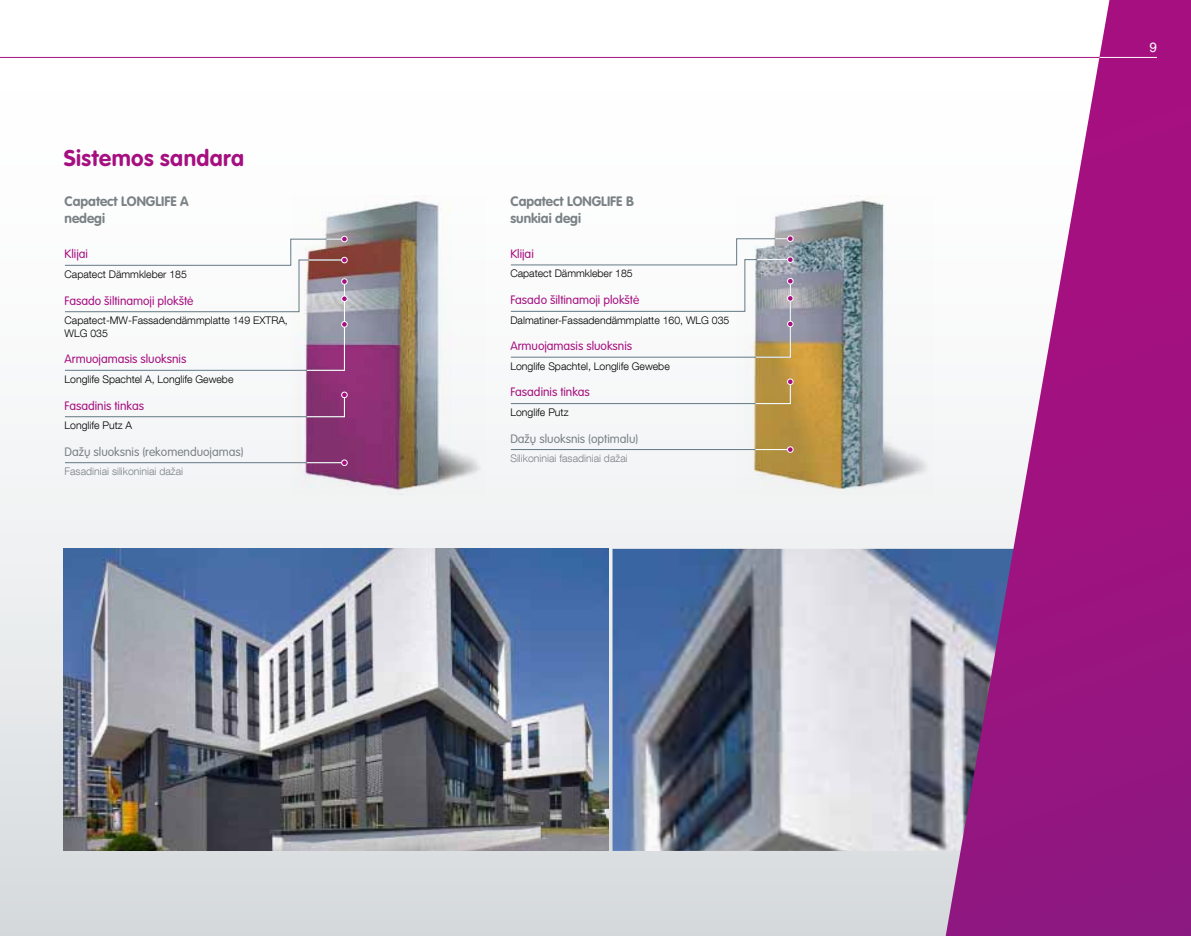
<style>
.page{position:relative;width:1191px;height:936px;background:#fff}
.page>*{position:absolute;margin:0;border:0;box-sizing:border-box;transform-origin:0 0}
.t1{font:700 22.5px "VAG Rounded LTCYR";color:#a60f80}
.t2{font:700 13.5px "VAG Rounded LTCYR";color:#7a8285}
.t3{font:13.5px "Helvetica LT Std";color:#fff}
.t4{font:300 12px "VAG Rounded LTCYR";color:#a60f80}
.t5{font:300 12px "VAG Rounded LTCYR";color:#7a8285}
.t6{font:300 10.5px/12.8px "Helvetica Neue LT Com";color:#000}
.t7{font:300 10.5px "Helvetica Neue LT Com";color:#7a8285}
</style>
<div class="page">
<div style="left:0;top:0;width:1191px;height:935px;background:linear-gradient(to bottom,#fff,#d7dbde)"></div>
<img style="left:612px;top:549px;width:333px;height:301px">
<img style="left:64px;top:549px;width:544px;height:301px">
<svg style="left:945px;top:0;width:246px;height:935px"></svg>
<hr style="left:0;top:57px;width:1103px;height:1px;background:#a60f80">
<hr style="left:1099px;top:57px;width:58px;height:1px;background:#fff">
<img style="left:291px;top:196px;width:195px;height:298px">
<hr style="left:65px;top:462px;width:279px;height:1px;background:#637984">
<hr style="left:307px;top:462px;width:39px;height:1px;background:#fff">
<div style="left:341px;top:459px;width:7px;height:7px;border:1px solid #fff;border-radius:50%"></div>
<div style="left:341px;top:321px;width:7px;height:6px;border:1px solid #fff;border-radius:50%"></div>
<div style="left:341px;top:295px;width:7px;height:7px;border:1px solid #fff;border-radius:50%"></div>
<div style="left:341px;top:278px;width:7px;height:7px;border:1px solid #fff;border-radius:50%"></div>
<svg style="left:64px;top:392px;width:283px;height:26px"></svg>
<div style="left:341px;top:391px;width:7px;height:7px;border:1px solid #fff;border-radius:50%"></div>
<div style="left:341px;top:257px;width:7px;height:6px;border:1px solid #fff;border-radius:50%"></div>
<svg style="left:64px;top:236px;width:283px;height:135px"></svg>
<div style="left:341px;top:236px;width:7px;height:6px;border:1px solid #fff;border-radius:50%"></div>
<img style="left:738px;top:196px;width:196px;height:298px">
<hr style="left:511px;top:449px;width:279px;height:1px;background:#637984">
<hr style="left:755px;top:449px;width:37px;height:1px;background:#fff">
<div style="left:787px;top:446px;width:6px;height:7px;border:1px solid #fff;border-radius:50%"></div>
<svg style="left:510px;top:379px;width:283px;height:25px"></svg>
<div style="left:787px;top:378px;width:6px;height:7px;border:1px solid #fff;border-radius:50%"></div>
<svg style="left:510px;top:236px;width:283px;height:122px"></svg>
<div style="left:787px;top:235px;width:6px;height:7px;border:1px solid #fff;border-radius:50%"></div>
<h1 class="t1" style="left:64px;top:144px;width:182px">Sistemos sandara</h1>
<p class="t2" style="left:65px;top:193px;width:66px">Capatect LON</p>
<p class="t2" style="left:146px;top:193px;width:44px">GLIFE A</p>
<p class="t2" style="left:65px;top:209px;width:42px">nedegi</p>
<p class="t4" style="left:65px;top:247px;width:25px">Klijai</p>
<p class="t6" style="left:65px;top:267px;width:124px">Capatect Dämmkleber 185</p>
<p class="t4" style="left:65px;top:293px;width:130px">Fasado šiltinamoji plokštė</p>
<p class="t6" style="left:65px;top:314px;width:225px">Capatect-MW-Fassadendämmplatte 149 EXTRA,<br>WLG 035</p>
<p class="t4" style="left:65px;top:352px;width:123px">Armuojamasis sluoksnis</p>
<p class="t6" style="left:65px;top:372px;width:170px">Longlife Spachtel A, Longlife Gewebe</p>
<p class="t4" style="left:65px;top:398px;width:81px">Fasadinis tinkas</p>
<p class="t6" style="left:65px;top:418px;width:69px">Longlife Putz A</p>
<p class="t5" style="left:65px;top:444px;width:181px">Dažų sluoksnis (rekomenduojamas)</p>
<p class="t7" style="left:65px;top:465px;width:120px">Fasadiniai silikoniniai dažai</p>
<p class="t2" style="left:510px;top:193px;width:66px">Capatect LON</p>
<p class="t2" style="left:592px;top:193px;width:44px">GLIFE B</p>
<p class="t2" style="left:510px;top:209px;width:72px">sunkiai degi</p>
<p class="t4" style="left:510px;top:247px;width:25px">Klijai</p>
<p class="t6" style="left:510px;top:267px;width:124px">Capatect Dämmkleber 185</p>
<p class="t4" style="left:510px;top:293px;width:130px">Fasado šiltinamoji plokštė</p>
<p class="t6" style="left:510px;top:313px;width:220px">Dalmatiner-Fassadendämmplatte 160, WLG 035</p>
<p class="t4" style="left:510px;top:339px;width:123px">Armuojamasis sluoksnis</p>
<p class="t6" style="left:510px;top:359px;width:161px">Longlife Spachtel, Longlife Gewebe</p>
<p class="t4" style="left:510px;top:385px;width:81px">Fasadinis tinkas</p>
<p class="t6" style="left:510px;top:405px;width:60px">Longlife Putz</p>
<p class="t5" style="left:510px;top:431px;width:129px">Dažų sluoksnis (optimalu)</p>
<p class="t7" style="left:510px;top:452px;width:119px">Silikoniniai fasadiniai dažai</p>
<p class="t3" style="left:1149px;top:40px;width:9px">9</p>
</div>
